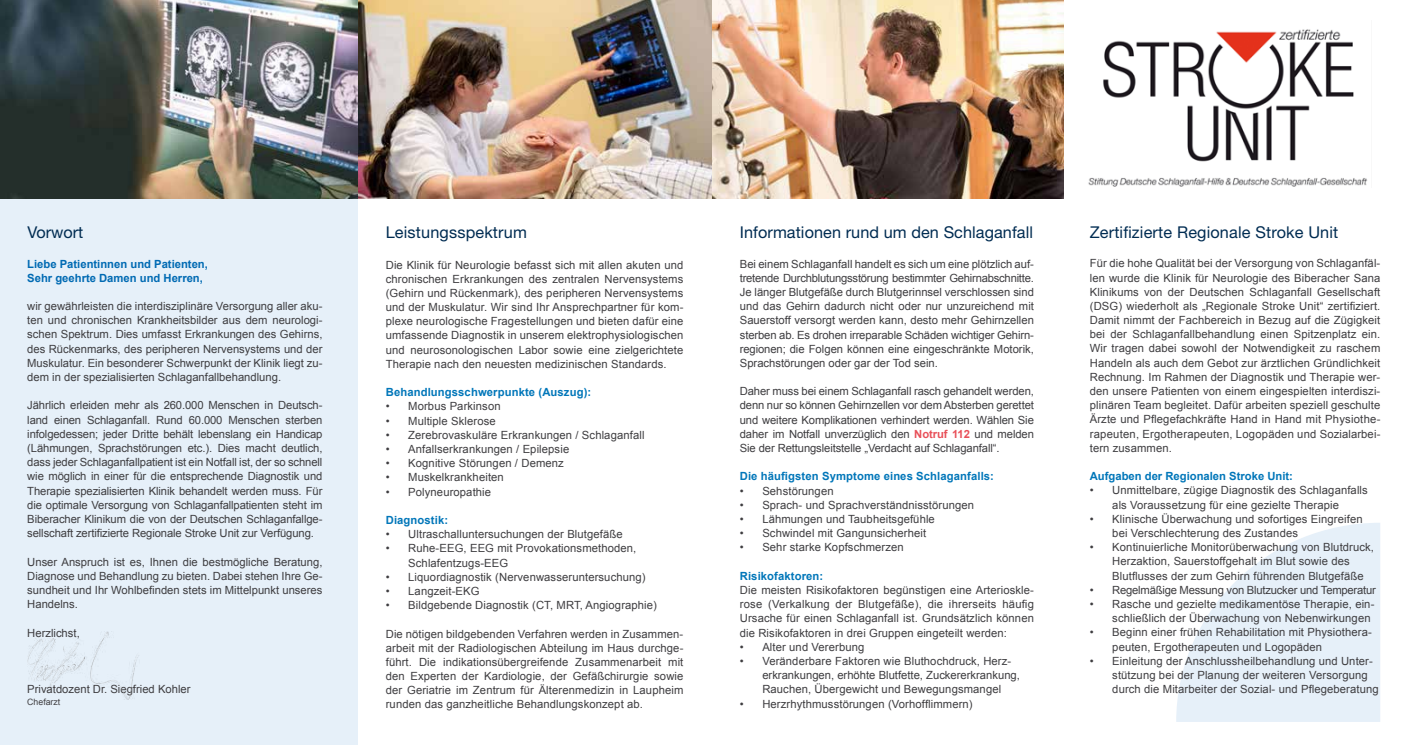
<style>
.page{position:relative;width:1407px;height:745px;background:#fff}
.page>*{position:absolute;margin:0;border:0;box-sizing:border-box;transform-origin:0 0}
.t1{font:16.25px "Helvetica Neue LT Pro";letter-spacing:.01em;color:#002c52}
.t2{font:11.25px/14.1px "Arial";letter-spacing:.01em;color:#3e3d40;text-align:justify}
.t3{font:700 11.25px "Arial";letter-spacing:.01em;color:#0076b9}
.t4{font:700 11.25px/14.1px "Arial";color:#006ab3}
.t5{font:11.25px "Arial";letter-spacing:-.02em;color:#3e3d40}
.t6{font:8.75px "Arial";color:#3e3d40}
.s1{font-weight:700;color:#e85059}
</style>
<div class="page">
<div style="left:0;top:198px;width:358px;height:546px;background:#e6f0f9"></div>
<img style="left:0;top:0;width:1063px;height:199px">
<img style="left:1088px;top:29px;width:280px;height:158px">
<svg style="left:1176px;top:523px;width:204px;height:198px"></svg>
<img style="left:27px;top:631px;width:112px;height:68px">
<img style="left:712px;top:0;width:351px;height:198px">
<h1 class="t1" style="left:27px;top:222px;width:57px">Vorwort</h1>
<h1 class="t1" style="left:386px;top:222px;width:143px">Leistungsspektrum</h1>
<p class="t2" style="left:386px;top:257px;width:299px">Die Klinik für Neurologie befasst sich mit allen akuten und chronischen Erkrankungen des zentralen Nervensystems (Gehirn und Rückenmark), des peripheren Nervensystems und der Muskulatur. Wir sind Ihr Ansprechpartner für kom&shy;plexe neurologische Fragestellungen und bieten dafür eine umfassende Diagnostik in unserem elektrophysiologischen und neurosonologischen Labor sowie eine zielgerichtete Therapie nach den neuesten medizinischen Standards.</p>
<p class="t3" style="left:386px;top:384px;width:207px">Behandlungsschwerpunkte (Auszug):</p>
<p class="t2" style="left:386px;top:399px;width:116px">• Morbus Parkinson</p>
<p class="t2" style="left:386px;top:413px;width:111px">• Multiple Sklerose</p>
<p class="t2" style="left:386px;top:427px;width:260px">• Zerebrovaskuläre Erkrankungen / Schlaganfall</p>
<p class="t2" style="left:386px;top:442px;width:185px">• Anfallserkrankungen / Epilepsie</p>
<p class="t2" style="left:386px;top:456px;width:180px">• Kognitive Störungen / Demenz</p>
<p class="t2" style="left:386px;top:470px;width:120px">• Muskelkrankheiten</p>
<p class="t2" style="left:386px;top:484px;width:107px">• Polyneuropathie</p>
<p class="t3" style="left:386px;top:512px;width:64px">Diagnostik:</p>
<p class="t2" style="left:386px;top:527px;width:238px">• Ultraschalluntersuchungen der Blutgefäße</p>
<p class="t2" style="left:408px;top:541px;width:230px;text-indent:-22px">• Ruhe-EEG, EEG mit Provokationsmethoden,<br>Schlafentzugs-EEG</p>
<p class="t2" style="left:386px;top:569px;width:261px">• Liquordiagnostik (Nervenwasseruntersuchung)</p>
<p class="t2" style="left:386px;top:583px;width:95px">• Langzeit-EKG</p>
<p class="t2" style="left:386px;top:597px;width:273px">• Bildgebende Diagnostik (CT, MRT, Angiographie)</p>
<p class="t2" style="left:386px;top:626px;width:299px">Die nötigen bildgebenden Verfahren werden in Zusammen&shy;arbeit mit der Radiologischen Abteilung im Haus durchge&shy;führt. Die indikationsübergreifende Zusammenarbeit mit den Experten der Kardiologie, der Gefäßchirurgie sowie der Geriatrie im Zentrum für Älterenmedizin in Laupheim runden das ganzheitliche Behandlungskonzept ab.</p>
<p class="t4" style="left:27px;top:257px;width:182px">Liebe Patientinnen und Patienten,<br>Sehr geehrte Damen und Herren,</p>
<p class="t2" style="left:27px;top:299px;width:297px">wir gewährleisten die interdisziplinäre Versorgung aller aku&shy;ten und chronischen Krankheitsbilder aus dem neurologi&shy;schen Spektrum. Dies umfasst Erkrankungen des Gehirns, des Rückenmarks, des peripheren Nervensystems und der Muskulatur. Ein besonderer Schwerpunkt der Klinik liegt zu&shy;dem in der spezialisierten Schlaganfallbehandlung.</p>
<p class="t2" style="left:27px;top:398px;width:297px">Jährlich erleiden mehr als 260.000 Menschen in Deutsch&shy;land einen Schlaganfall. Rund 60.000 Menschen sterben infolgedessen; jeder Dritte behält lebenslang ein Handicap (Lähmungen, Sprachstörungen etc.). Dies macht deutlich, dass jeder Schlaganfallpatient ist ein Notfall ist, der so schnell wie möglich in einer für die entsprechende Diagnostik und Therapie spezialisierten Klinik behandelt werden muss. Für die optimale Versorgung von Schlaganfallpatienten steht im Biberacher Klinikum die von der Deutschen Schlaganfallge&shy;sellschaft zertifizierte Regionale Stroke Unit zur Verfügung.</p>
<p class="t2" style="left:27px;top:554px;width:297px">Unser Anspruch ist es, Ihnen die bestmögliche Beratung, Diagnose und Behandlung zu bieten. Dabei stehen Ihre Ge&shy;sundheit und Ihr Wohlbefinden stets im Mittelpunkt unseres Handelns.</p>
<p class="t2" style="left:27px;top:625px;width:54px">Herzlichst,</p>
<p class="t2" style="left:27px;top:682px;width:165px">Privatdozent Dr. Siegfried Kohler</p>
<p class="t6" style="left:27px;top:695px;width:35px">Chefarzt</p>
<h1 class="t1" style="left:740px;top:222px;width:295px">Informationen rund um den Schlaganfall</h1>
<h1 class="t1" style="left:1090px;top:222px;width:250px">Zertifizierte Regionale Stroke Unit</h1>
<p class="t2" style="left:740px;top:256px;width:296px">Bei einem Schlaganfall handelt es sich um eine plötzlich auf&shy;tretende Durchblutungsstörung bestimmter Gehirnabschnitte.<br>Je länger Blutgefäße durch Blutgerinnsel verschlossen sind und das Gehirn dadurch nicht oder nur unzureichend mit Sauerstoff versorgt werden kann, desto mehr Gehirnzellen sterben ab. Es drohen irreparable Schäden wichtiger Gehirn&shy;regionen; die Folgen können eine eingeschränkte Motorik, Sprachstörungen oder gar der Tod sein.</p>
<p class="t2" style="left:740px;top:384px;width:296px">Daher muss bei einem Schlaganfall rasch gehandelt werden, denn nur so können Gehirnzellen vor dem Absterben gerettet und weitere Komplikationen verhindert werden. Wählen Sie daher im Notfall unverzüglich den <span class="s1">Notruf 112</span> und melden Sie der Rettungsleitstelle „Verdacht auf Schlaganfall“.</p>
<p class="t3" style="left:740px;top:468px;width:256px">Die häufigsten Symptome eines Schlaganfalls:</p>
<p class="t2" style="left:740px;top:483px;width:95px">• Sehstörungen</p>
<p class="t2" style="left:740px;top:497px;width:236px">• Sprach- und Sprachverständnisstörungen</p>
<p class="t2" style="left:740px;top:511px;width:197px">• Lähmungen und Taubheitsgefühle</p>
<p class="t2" style="left:740px;top:526px;width:188px">• Schwindel mit Gangunsicherheit</p>
<p class="t2" style="left:740px;top:540px;width:166px">• Sehr starke Kopfschmerzen</p>
<p class="t3" style="left:740px;top:568px;width:85px">Risikofaktoren:</p>
<p class="t2" style="left:740px;top:582px;width:296px">Die meisten Risikofaktoren begünstigen eine Arterioskle&shy;rose (Verkalkung der Blutgefäße), die ihrerseits häufig Ursache für einen Schlaganfall ist. Grundsätzlich können die Risikofaktoren in drei Gruppen eingeteilt werden:</p>
<p class="t2" style="left:740px;top:639px;width:126px">• Alter und Vererbung</p>
<p class="t2" style="left:762px;top:653px;width:259px;text-align:left;text-indent:-22px">• Veränderbare Faktoren wie Bluthochdruck, Herz&shy;erkrankungen, erhöhte Blutfette, Zuckererkrankung,<br>Rauchen, Übergewicht und Bewegungsmangel</p>
<p class="t2" style="left:740px;top:696px;width:234px">• Herzrhythmusstörungen (Vorhofflimmern)</p>
<p class="t2" style="left:1090px;top:256px;width:292px">Für die hohe Qualität bei der Versorgung von Schlaganfäl&shy;len wurde die Klinik für Neurologie des Biberacher Sana Klinikums von der Deutschen Schlaganfall Gesellschaft (DSG) wiederholt als „Regionale Stroke Unit“ zertifiziert.<br>Damit nimmt der Fachbereich in Bezug auf die Zügigkeit bei der Schlaganfallbehandlung einen Spitzenplatz ein.<br>Wir tragen dabei sowohl der Notwendigkeit zu raschem Handeln als auch dem Gebot zur ärztlichen Gründlichkeit Rechnung. Im Rahmen der Diagnostik und Therapie wer&shy;den unsere Patienten von einem eingespielten interdiszi&shy;plinären Team begleitet. Dafür arbeiten speziell geschulte Ärzte und Pflegefachkräfte Hand in Hand mit Physiothe&shy;rapeuten, Ergotherapeuten, Logopäden und Sozialarbei&shy;tern zusammen.</p>
<p class="t3" style="left:1090px;top:468px;width:205px">Aufgaben der Regionalen Stroke Unit:</p>
<p class="t2" style="left:1090px;top:483px;width:279px;text-align:center">• Unmittelbare, zügige Diagnostik des Schlaganfalls als Voraussetzung für eine gezielte Therapie</p>
<p class="t2" style="left:1112px;top:511px;width:252px;text-indent:-22px">• Klinische Überwachung und sofortiges Eingreifen bei Verschlechterung des Zustandes</p>
<p class="t2" style="left:1112px;top:540px;width:263px;text-align:left;text-indent:-22px">• Kontinuierliche Monitorüberwachung von Blutdruck,<br>Herzaktion, Sauerstoffgehalt im Blut sowie des<br>Blutflusses der zum Gehirn führenden Blutgefäße</p>
<p class="t5" style="left:1090px;top:582px;width:287px">• Regelmäßige Messung von Blutzucker und Temperatur</p>
<p class="t2" style="left:1112px;top:596px;width:264px;text-indent:-22px">• Rasche und gezielte medikamentöse Therapie, ein&shy;schließlich der Überwachung von Nebenwirkungen</p>
<p class="t2" style="left:1112px;top:625px;width:261px;text-indent:-22px">• Beginn einer frühen Rehabilitation mit Physiothera&shy;peuten, Ergotherapeuten und Logopäden</p>
<p class="t2" style="left:1112px;top:653px;width:268px;text-align:left;text-indent:-22px">• Einleitung der Anschlussheilbehandlung und Unter&shy;stützung bei der Planung der weiteren Versorgung durch die Mitarbeiter der Sozial- und Pflegeberatung</p>
</div>
